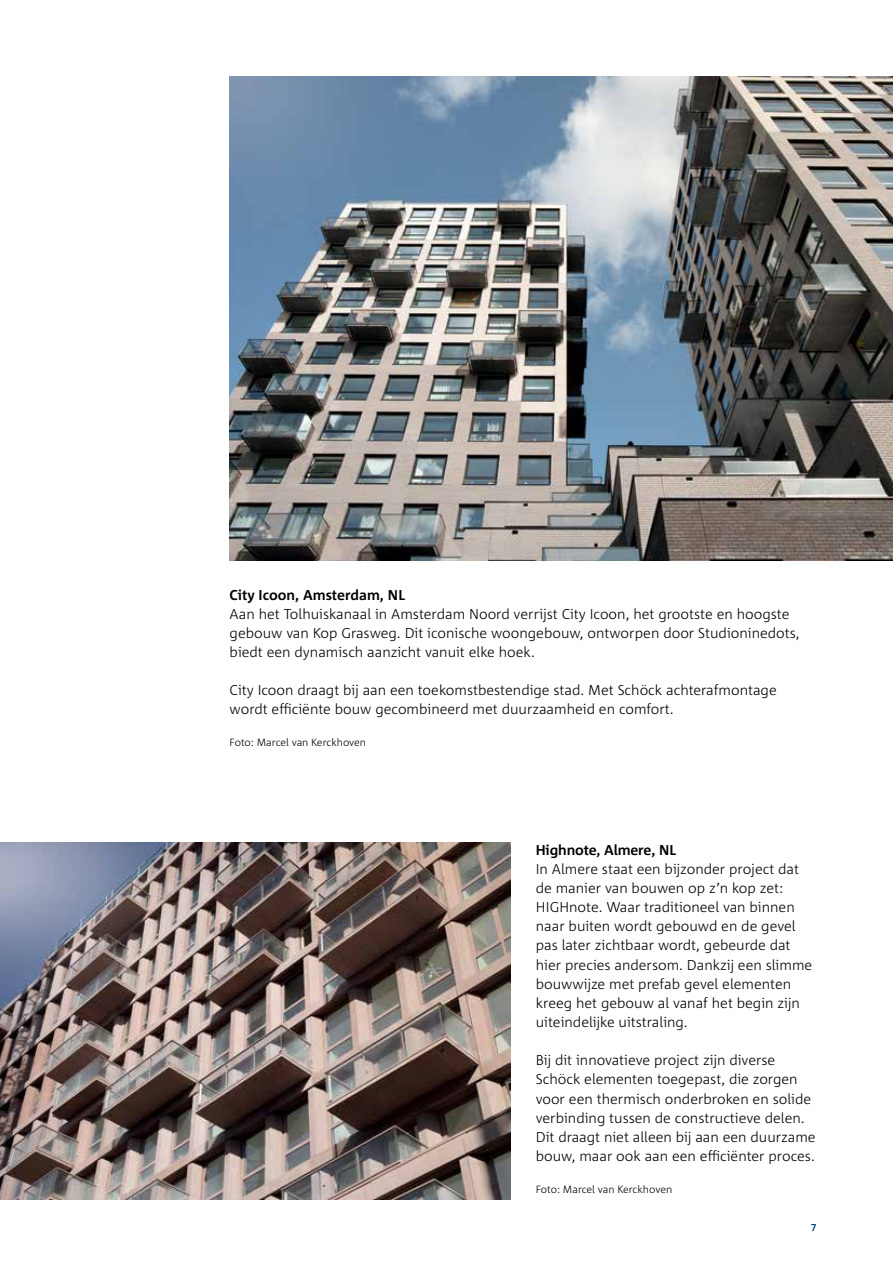
<style>
.page{position:relative;width:893px;height:1263px;background:#fff}
.page>*{position:absolute;margin:0;border:0;box-sizing:border-box;transform-origin:0 0}
.t1{font:300 14.25px/19.2px "Corpid Schoeck";color:#000}
.t2{font:700 14.25px "Corpid Schoeck";letter-spacing:-.005em;color:#000}
.t3{font:300 10.5px "Corpid Schoeck";color:#000}
.t4{font:700 10.5px "Corpid Schoeck";color:#004a80}
</style>
<div class="page">
<img style="left:230px;top:77px;width:663px;height:484px">
<img style="left:0;top:842px;width:510px;height:357px">
<p class="t2" style="left:230px;top:586px;width:177px">City Icoon, Amsterdam, NL</p>
<p class="t1" style="left:230px;top:604px;width:572px">Aan het Tolhuiskanaal in Amsterdam Noord verrijst City Icoon, het grootste en hoogste gebouw van Kop Grasweg. Dit iconische woongebouw, ontworpen door Studioninedots, biedt een dynamisch aanzicht vanuit elke hoek.</p>
<p class="t1" style="left:230px;top:680px;width:549px">City Icoon draagt bij aan een toekomstbestendige stad. Met Schöck achterafmontage wordt efficiënte bouw gecombineerd met duurzaamheid en comfort.</p>
<p class="t3" style="left:230px;top:736px;width:138px">Foto: Marcel van Kerckhoven</p>
<p class="t2" style="left:536px;top:841px;width:142px">Highnote, Almere, NL</p>
<p class="t1" style="left:536px;top:859px;width:278px">In Almere staat een bijzonder project dat de manier van bouwen op z’n kop zet:<br>HIGHnote. Waar traditioneel van binnen naar buiten wordt gebouwd en de gevel pas later zichtbaar wordt, gebeurde dat hier precies andersom. Dankzij een slimme bouwwijze met prefab gevel elementen kreeg het gebouw al vanaf het begin zijn uiteindelijke uitstraling.</p>
<p class="t1" style="left:536px;top:1050px;width:281px">Bij dit innovatieve project zijn diverse Schöck elementen toegepast, die zorgen voor een thermisch onderbroken en solide verbinding tussen de constructieve delen.<br>Dit draagt niet alleen bij aan een duurzame bouw, maar ook aan een efficiënter proces.</p>
<p class="t3" style="left:536px;top:1182px;width:138px">Foto: Marcel van Kerckhoven</p>
<p class="t4" style="left:811px;top:1221px;width:7px">7</p>
</div>
